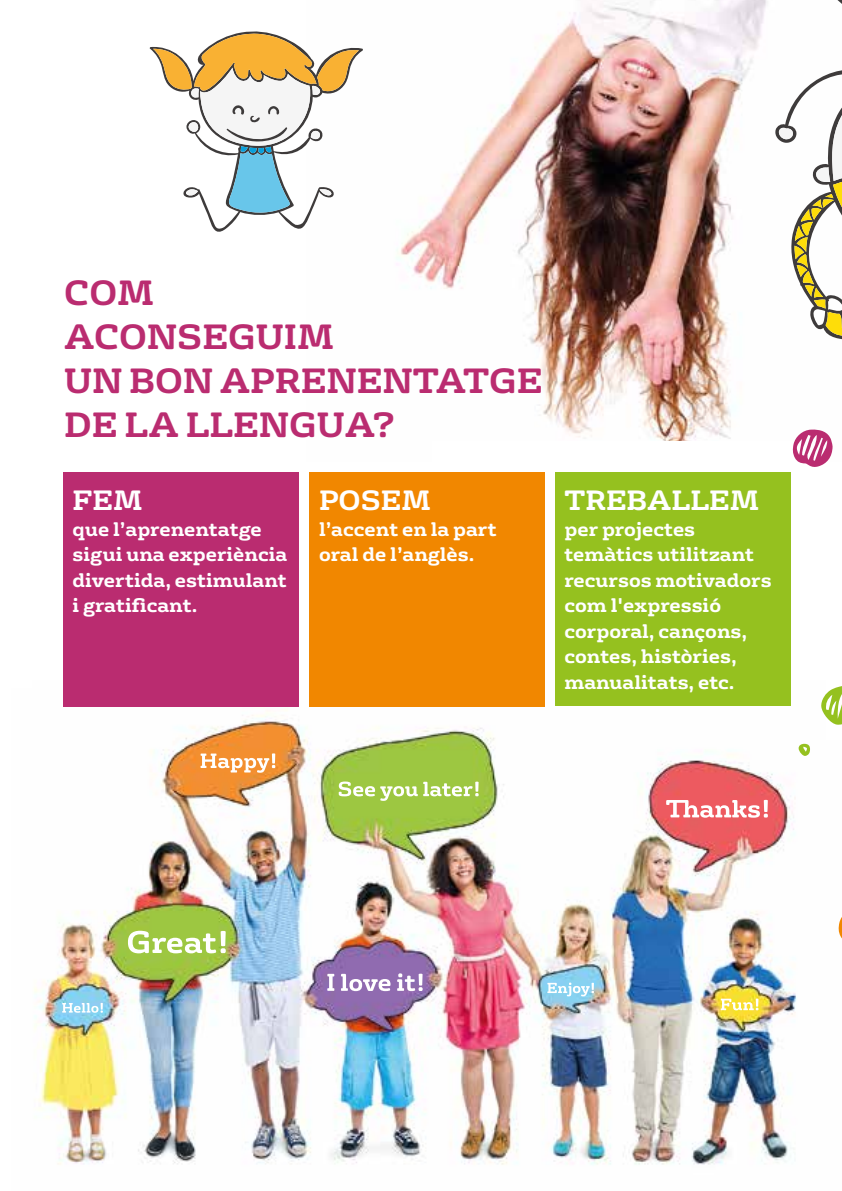
<style>
.page{position:relative;width:842px;height:1191px;background:#fff}
.page>*{position:absolute;margin:0;border:0;box-sizing:border-box;transform-origin:0 0}
.t1{font:700 34px/44px "FS Rufus";color:#ba2c70}
.t2{font:700 27px "FS Rufus";color:#fff}
.t3{font:700 19.2px/25.4px "FS Rufus";color:#fff}
</style>
<div class="page">
<img style="left:34px;top:680px;width:763px;height:485px">
<img style="left:396px;top:0;width:437px;height:452px">
<div style="left:432px;top:441px;width:370px;height:38px;background:#fff"></div>
<svg style="left:773px;top:0;width:68px;height:340px"></svg>
<svg style="left:149px;top:31px;width:214px;height:201px"></svg>
<svg style="left:153px;top:33px;width:206px;height:180px"></svg>
<svg style="left:792px;top:429px;width:40px;height:38px"></svg>
<svg style="left:838px;top:918px;width:3px;height:19px"></svg>
<svg style="left:798px;top:743px;width:11px;height:13px"></svg>
<svg style="left:821px;top:686px;width:20px;height:39px"></svg>
<div style="left:309px;top:472px;width:236px;height:234px;background:#f18700"></div>
<div style="left:63px;top:472px;width:236px;height:234px;background:#ba2c70"></div>
<div style="left:554px;top:472px;width:236px;height:233px;background:#95c11f"></div>
<svg style="left:62px;top:1003px;width:41px;height:9px"></svg>
<svg style="left:128px;top:930px;width:98px;height:23px"></svg>
<svg style="left:327px;top:973px;width:7px;height:17px"></svg>
<svg style="left:341px;top:973px;width:49px;height:18px"></svg>
<svg style="left:397px;top:973px;width:25px;height:18px"></svg>
<svg style="left:720px;top:998px;width:38px;height:12px"></svg>
<svg style="left:547px;top:982px;width:46px;height:14px"></svg>
<svg style="left:200px;top:753px;width:75px;height:19px"></svg>
<svg style="left:338px;top:781px;width:79px;height:20px"></svg>
<svg style="left:423px;top:781px;width:55px;height:15px"></svg>
<svg style="left:665px;top:800px;width:102px;height:17px"></svg>
<h1 class="t1" style="left:64px;top:268px;width:479px">COM<br>ACONSEGUIM<br>UN BON APRENENTATGE<br>DE LA LLENGUA?</h1>
<h2 class="t2" style="left:72px;top:477px;width:71px">FEM</h2>
<p class="t3" style="left:72px;top:514px;width:216px">que l’aprenentatge sigui una experiència divertida, estimulant i gratificant.</p>
<h2 class="t2" style="left:319px;top:477px;width:113px">POSEM</h2>
<p class="t3" style="left:319px;top:514px;width:179px">l’accent en la part oral de l’anglès.</p>
<h2 class="t2" style="left:564px;top:477px;width:196px">TREBALLEM</h2>
<p class="t3" style="left:564px;top:514px;width:209px">per projectes temàtics utilitzant recursos motivadors com l'expressió corporal, cançons, contes, històries, manualitats, etc.</p>
</div>
